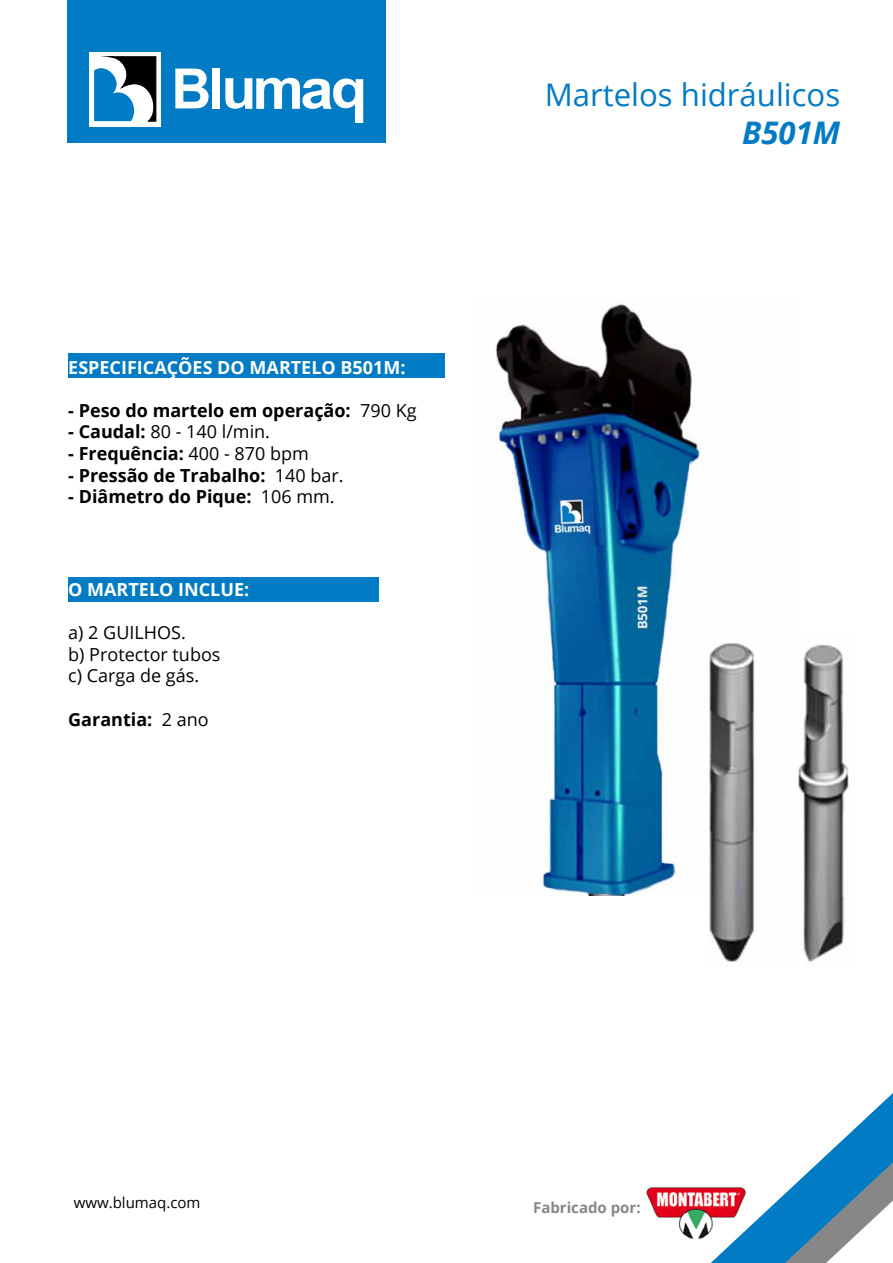
<style>
.page{position:relative;width:893px;height:1263px;background:#fff}
.page>*{position:absolute;margin:0;border:0;box-sizing:border-box;transform-origin:0 0}
.t1{font:31.2px "Open Sans";color:#007bc4}
.t2{font:italic 700 31.2px "Open Sans";color:#007bc4}
.t3{font:700 18px "Open Sans";color:#000}
.t4{font:18px/21.6px "Open Sans";color:#000}
.t5{font:700 18px "Open Sans";color:#fff}
.t6{font:15px "Open Sans";color:#000}
.t7{font:700 15px "Open Sans";color:#878787}
.s1{font-weight:400}
.s2{font-weight:700}
</style>
<div class="page">
<img style="left:646px;top:1187px;width:65px;height:52px">
<div style="left:67px;top:0;width:318px;height:142px;background:#007bc4"></div>
<svg style="left:711px;top:1093px;width:182px;height:170px"></svg>
<div style="left:90px;top:52px;width:71px;height:74px;background:#fff"></div>
<svg style="left:94px;top:57px;width:63px;height:64px"></svg>
<div style="left:212px;top:69px;width:8px;height:40px;background:#fff"></div>
<svg style="left:175px;top:69px;width:34px;height:39px"></svg>
<svg style="left:225px;top:78px;width:138px;height:45px"></svg>
<img style="left:495px;top:304px;width:206px;height:591px">
<img style="left:709px;top:643px;width:140px;height:319px">
<div style="left:68px;top:577px;width:310px;height:24px;background:#007bc4"></div>
<div style="left:68px;top:354px;width:377px;height:24px;background:#007bc4"></div>
<p class="t5" style="left:68px;top:354px;width:339px">ESPECIFICAÇÕES DO MARTELO B501M:</p>
<p class="t3" style="left:68px;top:397px;width:350px">- Peso do martelo em operação: <span class="s1">790 Kg</span></p>
<p class="t4" style="left:68px;top:420px;width:203px"><span class="s2">- Caudal:</span> 80 - 140 l/min.</p>
<p class="t3" style="left:68px;top:441px;width:242px">- Frequência: <span class="s1">400 - 870 bpm</span></p>
<p class="t3" style="left:68px;top:462px;width:277px">- Pressão de Trabalho: <span class="s1">140 bar.</span></p>
<p class="t3" style="left:68px;top:484px;width:268px">- Diâmetro do Pique: <span class="s1">106 mm.</span></p>
<p class="t5" style="left:68px;top:577px;width:183px">O MARTELO INCLUE:</p>
<p class="t4" style="left:68px;top:621px;width:154px">a) 2 GUILHOS.<br>b) Protector tubos c) Carga de gás.</p>
<p class="t3" style="left:68px;top:706px;width:142px">Garantia: <span class="s1">2 ano</span></p>
<h1 class="t1" style="left:545px;top:74px;width:297px">Martelos hidráulicos</h1>
<h1 class="t2" style="left:742px;top:110px;width:100px">B501M</h1>
<p class="t6" style="left:74px;top:1192px;width:128px">www.blumaq.com</p>
<p class="t7" style="left:533px;top:1197px;width:109px">Fabricado por:</p>
</div>
